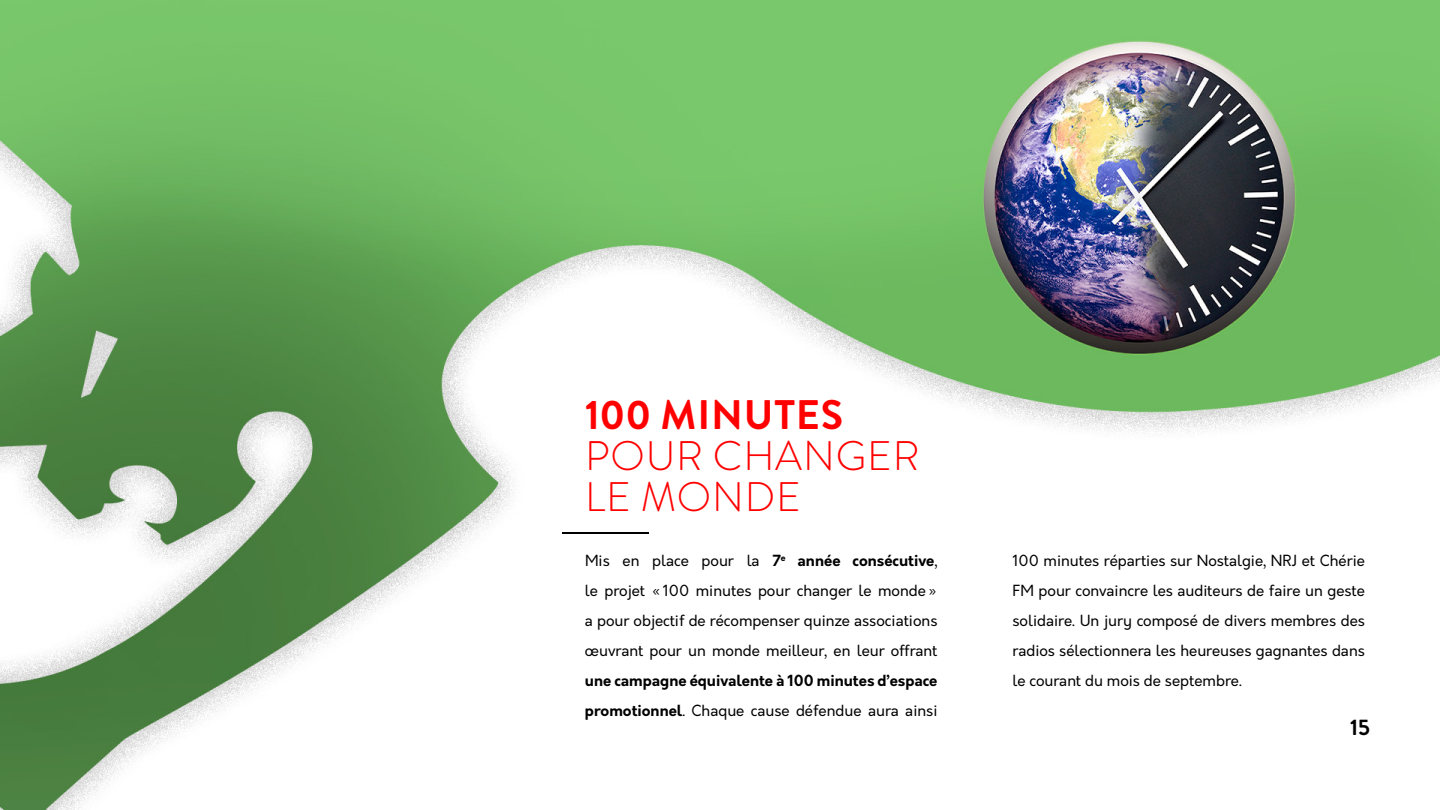
<style>
.page{position:relative;width:1440px;height:810px;background:#fff}
.page>*{position:absolute;margin:0;border:0;box-sizing:border-box;transform-origin:0 0}
.t1{font:300 41.25px/41.2px "Brandon Grotesque";letter-spacing:.02em;color:#f00}
.t2{font:700 41.25px "Brandon Grotesque";letter-spacing:.02em;color:#f00}
.t3{font:700 22.5px "Brandon Grotesque";color:#000}
.t4{font:15px/30px "Orkney";color:#000;text-align:justify}
.t5{font:700 15px/30px "Orkney";color:#000}
.s1{font-weight:700}
.s2{font-weight:400}
</style>
<div class="page">
<img style="left:0;top:0;width:1440px;height:810px">
<hr style="left:562px;top:532px;width:86px;height:2px;background:#000">
<h1 class="t2" style="left:585px;top:386px;width:260px">100 MINUTES</h1>
<h1 class="t1" style="left:585px;top:435px;width:336px">POUR CHANGER<br>LE MONDE</h1>
<p class="t4" style="left:585px;top:546px;width:354px">Mis en place pour la <span class="s1">7</span><sup>e</sup> <span class="s1">année consécutive</span>, le projet «100 minutes pour changer le monde» a pour objectif de récompenser quinze associations œuvrant pour un monde meilleur, en leur offrant</p>
<p class="t5" style="left:585px;top:666px;width:354px">une campagne équivalente à 100 minutes d’espace promotionnel<span class="s2">. Chaque cause défendue aura ainsi</span></p>
<p class="t4" style="left:1012px;top:546px;width:354px">100 minutes réparties sur Nostalgie, NRJ et Chérie FM pour convaincre les auditeurs de faire un geste solidaire. Un jury composé de divers membres des radios sélectionnera les heureuses gagnantes dans le courant du mois de septembre.</p>
<h2 class="t3" style="left:1350px;top:712px;width:21px">15</h2>
</div>
